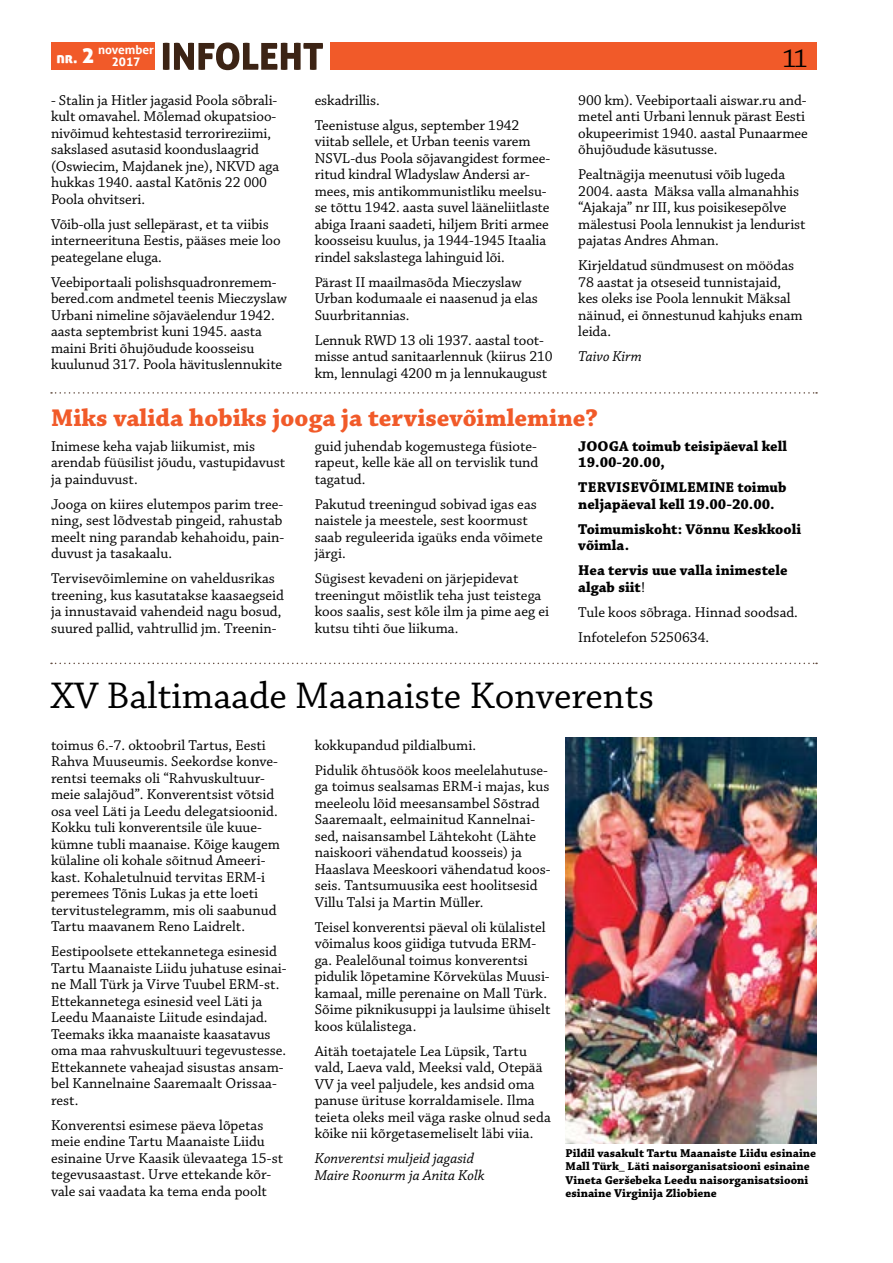
<style>
.page{position:relative;width:893px;height:1263px;background:#fff}
.page>*{position:absolute;margin:0;border:0;box-sizing:border-box;transform-origin:0 0}
.t1{font:39px "Chaparral Pro";color:#000}
.t2{font:27px "Chaparral Pro";color:#000}
.t3{font:700 25.5px "Chaparral Pro";color:#f15a29}
.t4{font:15px/16.5px "Chaparral Pro";color:#000}
.t5{font:700 15px/16.5px "Chaparral Pro";color:#000}
.t6{font:italic 15px/16.5px "Chaparral Pro";color:#000}
.t7{font:700 12px/13.5px "Chaparral Pro";color:#000}
.t8{font:700 12px/12px "Aller";color:#fff}
.s1{font-weight:400}
</style>
<div class="page">
<div style="left:51px;top:43px;width:104px;height:27px;background:#f15a29"></div>
<div style="left:330px;top:43px;width:486px;height:27px;background:#f15a29"></div>
<svg style="left:163px;top:43px;width:160px;height:27px"></svg>
<img style="left:566px;top:738px;width:251px;height:406px">
<svg style="left:51px;top:392px;width:766px;height:2px"></svg>
<svg style="left:51px;top:663px;width:766px;height:1px"></svg>
<p class="t8" style="left:56px;top:44px;width:99px;text-indent:42px">november <sup>nr.</sup> <sup>2</sup> 2017</p>
<h2 class="t2" style="left:782px;top:44px;width:27px">11</h2>
<p class="t4" style="left:51px;top:92px;width:230px">- Stalin ja Hitler jagasid Poola sõbrali&shy;kult omavahel. Mõlemad okupatsioo&shy;nivõimud kehtestasid terrorireziimi, sakslased asutasid koonduslaagrid (Oswiecim, Majdanek jne), NKVD aga hukkas 1940. aastal Katõnis 22 000<br>Poola ohvitseri.</p>
<p class="t4" style="left:51px;top:216px;width:231px">Võib-olla just sellepärast, et ta viibis interneerituna Eestis, pääses meie loo peategelane eluga.</p>
<p class="t4" style="left:51px;top:274px;width:237px">Veebiportaali polishsquadronremem&shy;bered.com andmetel teenis Mieczyslaw Urbani nimeline sõjaväelendur 1942. aasta septembrist kuni 1945. aasta maini Briti õhujõudude koosseisu kuulunud 317. Poola hävituslennukite</p>
<p class="t4" style="left:578px;top:92px;width:231px">900 km). Veebiportaali aiswar.ru and&shy;metel anti Urbani lennuk pärast Eesti okupeerimist 1940. aastal Punaarmee õhujõudude käsutusse.</p>
<p class="t4" style="left:578px;top:167px;width:229px">Pealtnägija meenutusi võib lugeda 2004. aasta Mäksa valla almanahhis “Ajakaja” nr III, kus poisikesepõlve mälestusi Poola lennukist ja lendurist pajatas Andres Ahman.</p>
<p class="t4" style="left:578px;top:258px;width:226px">Kirjeldatud sündmusest on möödas<br>78 aastat ja otseseid tunnistajaid, kes oleks ise Poola lennukit Mäksal näinud, ei õnnestunud kahjuks enam leida.</p>
<p class="t6" style="left:578px;top:349px;width:65px">Taivo Kirm</p>
<p class="t4" style="left:315px;top:88px;width:206px;line-height:25px">eskadrillis.<br>Teenistuse algus, september 1942</p>
<p class="t4" style="left:315px;top:134px;width:237px">viitab sellele, et Urban teenis varem NSVL-dus Poola sõjavangidest formee&shy;ritud kindral Wladyslaw Andersi ar&shy;mees, mis antikommunistliku meelsu&shy;se tõttu 1942. aasta suvel lääneliitlaste abiga Iraani saadeti, hiljem Briti armee koosseisu kuulus, ja 1944-1945 Itaalia rindel sakslastega lahinguid lõi.</p>
<p class="t4" style="left:315px;top:274px;width:225px">Pärast II maailmasõda Mieczyslaw<br>Urban kodumaale ei naasenud ja elas<br>Suurbritannias.</p>
<p class="t4" style="left:315px;top:332px;width:240px">Lennuk RWD 13 oli 1937. aastal toot&shy;misse antud sanitaarlennuk (kiirus 210 km, lennulagi 4200 m ja lennukaugust</p>
<h3 class="t3" style="left:51px;top:403px;width:548px">Miks valida hobiks jooga ja tervisevõimlemine?</h3>
<p class="t4" style="left:51px;top:438px;width:236px">Inimese keha vajab liikumist, mis arendab füüsilist jõudu, vastupidavust ja painduvust.</p>
<p class="t4" style="left:51px;top:496px;width:235px;text-align:justify">Jooga on kiires elutempos parim tree&shy;ning, sest lõdvestab pingeid, rahustab meelt ning parandab kehahoidu, pain&shy;duvust ja tasakaalu.</p>
<p class="t4" style="left:51px;top:571px;width:234px">Tervisevõimlemine on vaheldusrikas treening, kus kasutatakse kaasaegseid ja innustavaid vahendeid nagu bosud, suured pallid, vahtrullid jm. Treenin-</p>
<p class="t4" style="left:315px;top:438px;width:225px;text-align:justify">guid juhendab kogemustega füsiote&shy;rapeut, kelle käe all on tervislik tund tagatud.</p>
<p class="t4" style="left:315px;top:496px;width:230px">Pakutud treeningud sobivad igas eas naistele ja meestele, sest koormust saab reguleerida igaüks enda võimete järgi.</p>
<p class="t4" style="left:315px;top:571px;width:236px">Sügisest kevadeni on järjepidevat treeningut mõistlik teha just teistega koos saalis, sest kõle ilm ja pime aeg ei kutsu tihti õue liikuma.</p>
<p class="t5" style="left:578px;top:438px;width:210px">JOOGA toimub teisipäeval kell<br>19.00-20.00,</p>
<p class="t5" style="left:578px;top:480px;width:210px">TERVISEVÕIMLEMINE toimub neljapäeval kell 19.00-20.00.</p>
<p class="t5" style="left:578px;top:521px;width:224px">Toimumiskoht: Võnnu Keskkooli võimla.</p>
<p class="t5" style="left:578px;top:563px;width:211px">Hea tervis uue valla inimestele algab siit<span class="s1">!</span></p>
<p class="t4" style="left:578px;top:600px;width:221px;line-height:25px">Tule koos sõbraga. Hinnad soodsad.<br>Infotelefon 5250634.</p>
<h1 class="t1" style="left:51px;top:674px;width:605px">XV Baltimaade Maanaiste Konverents</h1>
<p class="t4" style="left:51px;top:737px;width:231px">toimus 6.-7. oktoobril Tartus, Eesti Rahva Muuseumis. Seekordse konve&shy;rentsi teemaks oli “Rahvuskultuur&shy;meie salajõud”. Konverentsist võtsid osa veel Läti ja Leedu delegatsioonid.<br>Kokku tuli konverentsile üle kuue&shy;kümne tubli maanaise. Kõige kaugem külaline oli kohale sõitnud Ameeri&shy;kast. Kohaletulnuid tervitas ERM-i peremees Tõnis Lukas ja ette loeti tervitustelegramm, mis oli saabunud Tartu maavanem Reno Laidrelt.</p>
<p class="t4" style="left:51px;top:944px;width:237px">Eestipoolsete ettekannetega esinesid Tartu Maanaiste Liidu juhatuse esinai&shy;ne Mall Türk ja Virve Tuubel ERM-st.<br>Ettekannetega esinesid veel Läti ja Leedu Maanaiste Liitude esindajad.<br>Teemaks ikka maanaiste kaasatavus oma maa rahvuskultuuri tegevustesse.<br>Ettekannete vaheajad sisustas ansam&shy;bel Kannelnaine Saaremaalt Orissaa&shy;rest.</p>
<p class="t4" style="left:51px;top:1117px;width:234px">Konverentsi esimese päeva lõpetas meie endine Tartu Maanaiste Liidu esinaine Urve Kaasik ülevaatega 15-st tegevusaastast. Urve ettekande kõr&shy;vale sai vaadata ka tema enda poolt</p>
<p class="t4" style="left:315px;top:733px;width:235px;line-height:25px">kokkupandud pildialbumi.<br>Pidulik õhtusöök koos meelelahutuse-</p>
<p class="t4" style="left:315px;top:779px;width:237px">ga toimus sealsamas ERM-i majas, kus meeleolu lõid meesansambel Sõstrad Saaremaalt, eelmainitud Kannelnai&shy;sed, naisansambel Lähtekoht (Lähte naiskoori vähendatud koosseis) ja Haaslava Meeskoori vähendatud koos&shy;seis. Tantsumuusika eest hoolitsesid Villu Talsi ja Martin Müller.</p>
<p class="t4" style="left:315px;top:919px;width:237px">Teisel konverentsi päeval oli külalistel võimalus koos giidiga tutvuda ERM&shy;ga. Pealelõunal toimus konverentsi pidulik lõpetamine Kõrvekülas Muusi&shy;kamaal, mille perenaine on Mall Türk.<br>Sõime piknikusuppi ja laulsime ühiselt koos külalistega.</p>
<p class="t4" style="left:315px;top:1043px;width:238px">Aitäh toetajatele Lea Lüpsik, Tartu vald, Laeva vald, Meeksi vald, Otepää VV ja veel paljudele, kes andsid oma panuse ürituse korraldamisele. Ilma teieta oleks meil väga raske olnud seda kõike nii kõrgetasemeliselt läbi viia.</p>
<p class="t6" style="left:315px;top:1151px;width:171px">Konverentsi muljeid jagasid<br>Maire Roonurm ja Anita Kolk</p>
<p class="t7" style="left:566px;top:1147px;width:252px">Pildil vasakult Tartu Maanaiste Liidu esinaine Mall Türk_ Läti naisorganisatsiooni esinaine Vineta Geršebeka Leedu naisorganisatsiooni esinaine Virginija Zliobiene</p>
</div>
